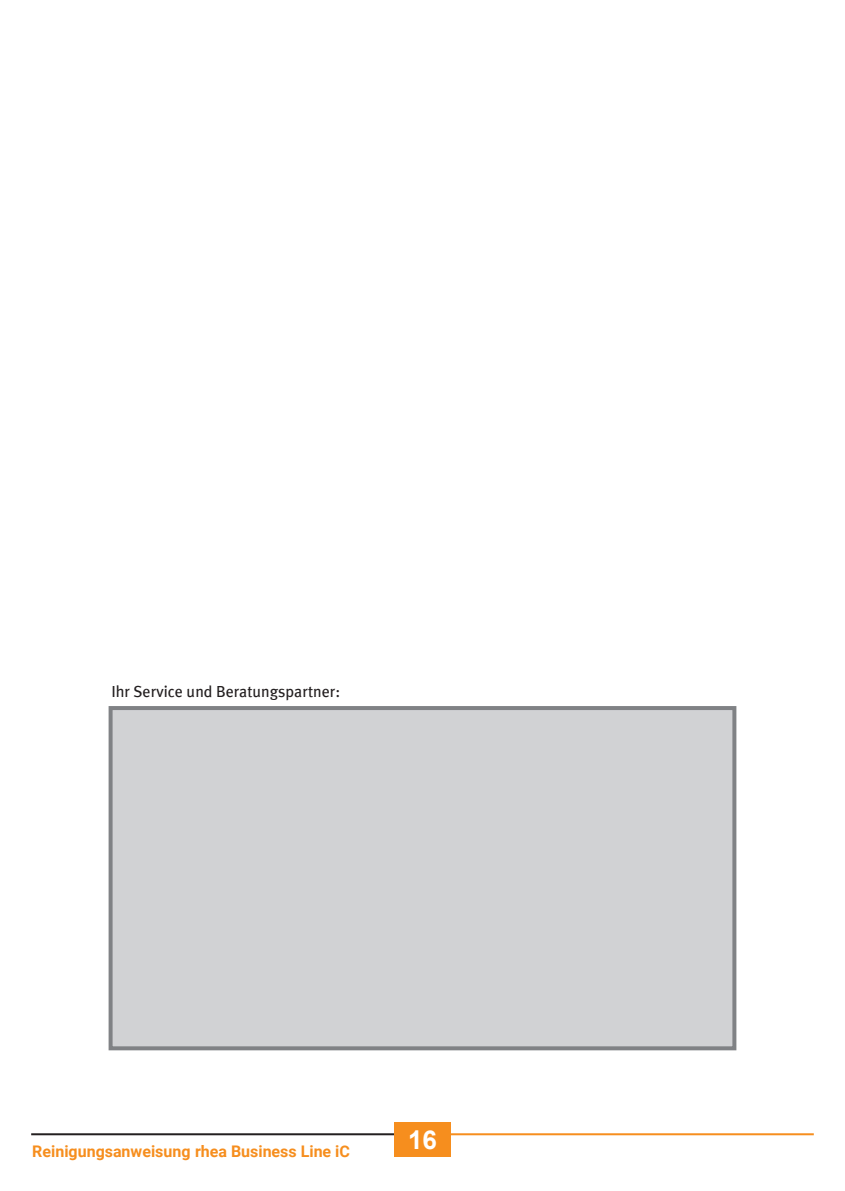
<style>
.page{position:relative;width:845px;height:1191px;background:#fff}
.page>*{position:absolute;margin:0;border:0;box-sizing:border-box;transform-origin:0 0}
.t1{font:700 26px "Arial";color:#fff}
.t2{font:700 16px "Roboto";color:#f68e1e}
.t3{font:16px "Meta Plus";color:#231f20}
</style>
<div class="page">
<hr style="left:31px;top:1133px;width:369px;height:2px;background:#231f20">
<hr style="left:445px;top:1133px;width:369px;height:2px;background:#f68e1e">
<div style="left:394px;top:1123px;width:57px;height:34px;background:#f68e1e"></div>
<div style="left:109px;top:706px;width:627px;height:344px;background:#d1d2d4;border:4px solid #808285"></div>
<p class="t3" style="left:111px;top:682px;width:230px">Ihr Service und Beratungspartner:</p>
<p class="t2" style="left:32px;top:1139px;width:319px">Reinigungsanweisung rhea Business Line iC</p>
<h1 class="t1" style="left:408px;top:1123px;width:30px">16</h1>
</div>
